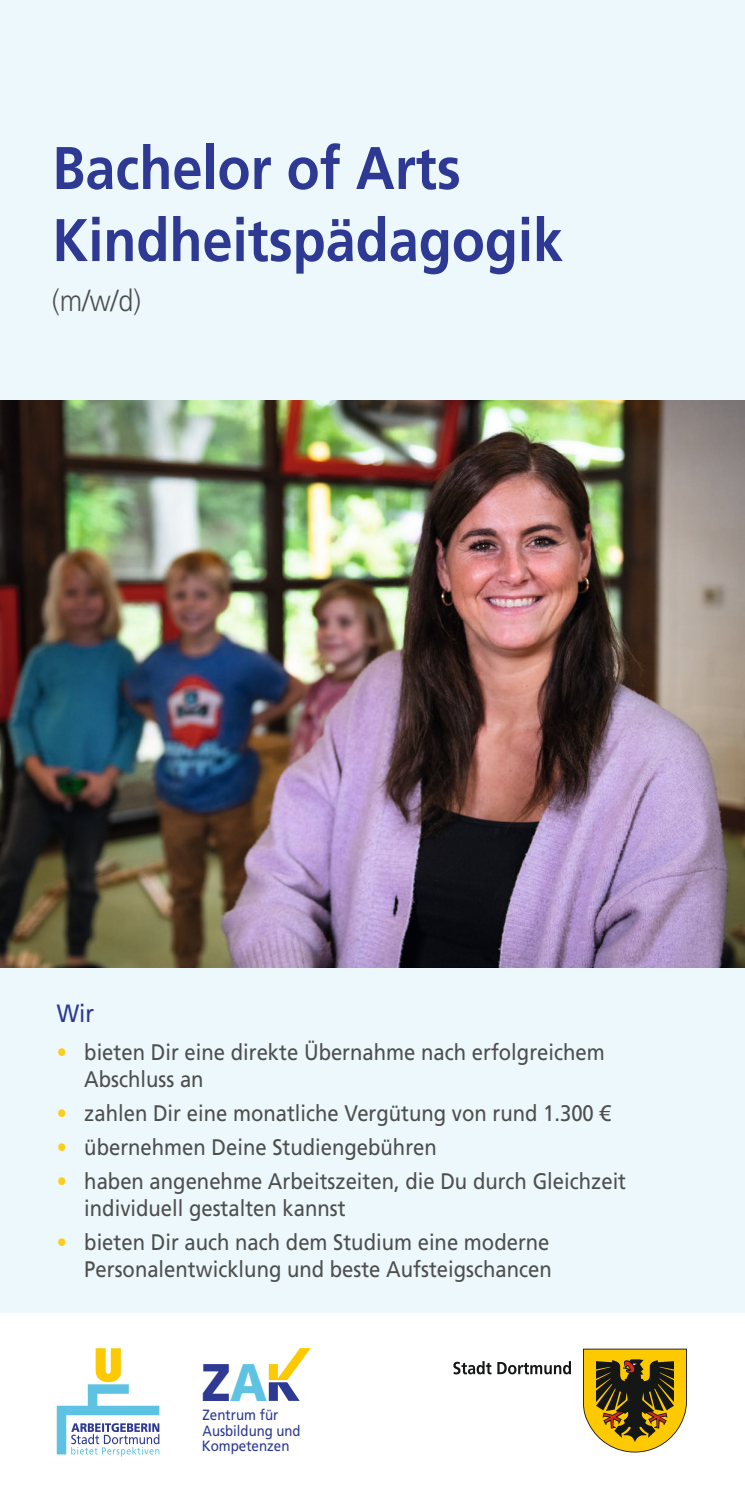
<style>
.page{position:relative;width:745px;height:1489px;background:#fff}
.page>*{position:absolute;margin:0;border:0;box-sizing:border-box;transform-origin:0 0}
.t1{font:700 60px/72px "Frutiger LT Pro";color:#2d3993;scale:.9 1}
.t2{font:900 52.75px "Frutiger LT";color:#2d3993;scale:.9 1}
.t3{font:300 30px "Frutiger LT Pro";color:#4e4e4d;scale:.9 1}
.t4{font:25px "Frutiger LT Pro";color:#2d3993;scale:.9 1}
.t5{font:22.5px/27px "Frutiger LT Pro";color:#4e4e4d;scale:.9 1}
.t6{font:14.75px/16px "Frutiger LT";color:#2d3993;scale:.9 1}
.s1{color:#ffcc1d}
.s2{color:#5ec3e2}
</style>
<div class="page">
<div style="left:0;top:0;width:744px;height:1312px;background:#edf8fc"></div>
<svg style="left:583px;top:1348px;width:103px;height:104px;background:#a18524"></svg>
<svg style="left:453px;top:1361px;width:38px;height:13px"></svg>
<svg style="left:497px;top:1361px;width:73px;height:13px"></svg>
<svg style="left:268px;top:1348px;width:42px;height:52px"></svg>
<svg style="left:57px;top:1348px;width:102px;height:108px"></svg>
<img style="left:0;top:400px;width:744px;height:567px">
<h1 class="t1" style="left:52px;top:132px;width:568px">Bachelor of Arts<br>Kindheitspädagogik</h1>
<h3 class="t3" style="left:52px;top:283px;width:100px">(m/w/d)</h3>
<p class="t4" style="left:57px;top:998px;width:43px">Wir</p>
<p class="t5" style="left:84px;top:1038px;width:579px;text-indent:-28px"><span class="s1">•</span> bieten Dir eine direkte Übernahme nach erfolgreichem<br>Abschluss an</p>
<p class="t5" style="left:57px;top:1099px;width:616px"><span class="s1">•</span> zahlen Dir eine monatliche Vergütung von rund 1.300 €</p>
<p class="t5" style="left:57px;top:1133px;width:423px"><span class="s1">•</span> übernehmen Deine Studiengebühren</p>
<p class="t5" style="left:84px;top:1167px;width:603px;text-indent:-27px"><span class="s1">•</span> haben angenehme Arbeitszeiten, die Du durch Gleichzeit individuell gestalten kannst</p>
<p class="t5" style="left:57px;top:1228px;width:551px;text-align:right"><span class="s1">•</span> bieten Dir auch nach dem Studium eine moderne<br>Personalentwicklung und beste Aufsteigschancen</p>
<h2 class="t2" style="left:201px;top:1350px;width:74px">Z<span class="s2">A</span></h2>
<p class="t6" style="left:201px;top:1406px;width:111px">Zentrum für<br>Ausbildung und<br>Kompetenzen</p>
</div>
